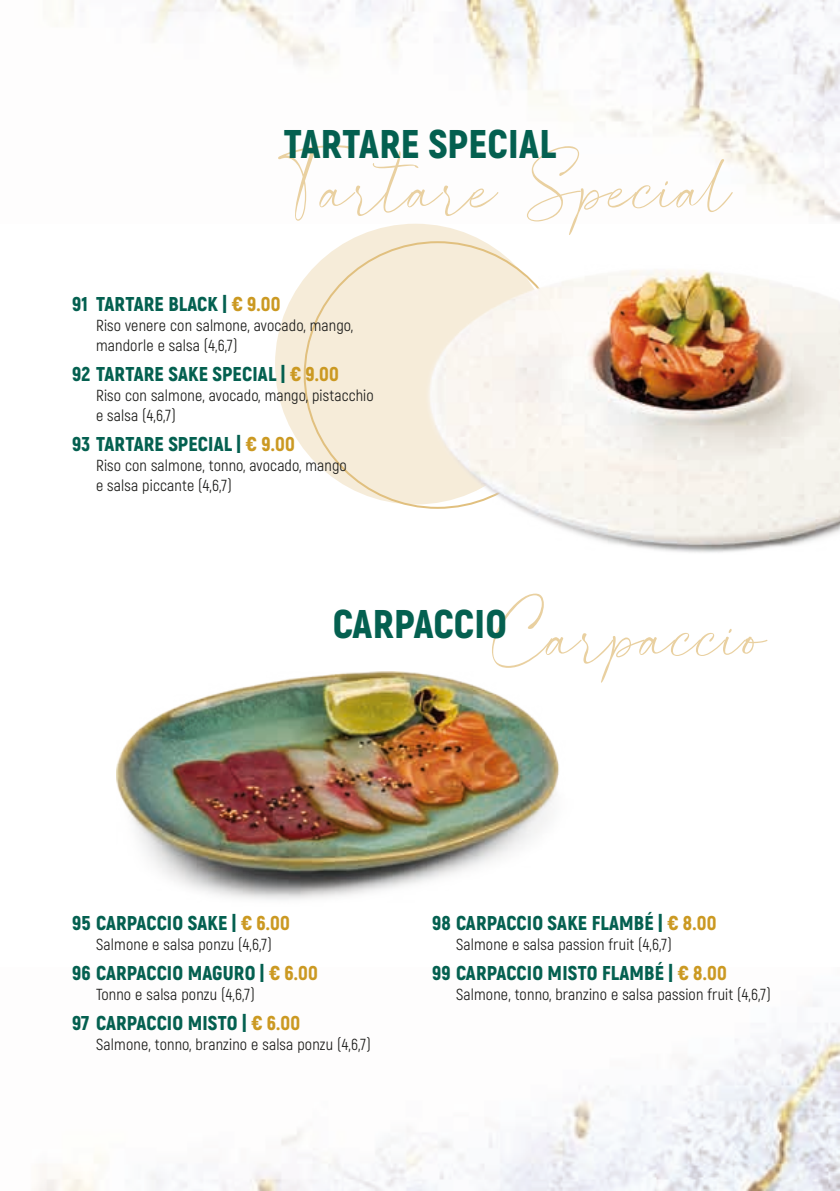
<style>
.page{position:relative;width:840px;height:1191px;background:#fff}
.page>*{position:absolute;margin:0;border:0;box-sizing:border-box;transform-origin:0 0}
.t1{font:113.2px "Southland";letter-spacing:.01em;color:#e9d0a0}
.t2{font:900 40px "Akrobat";letter-spacing:.01em;color:#046050}
.t3{font:900 20px "Akrobat";letter-spacing:.01em;color:#046050}
.t4{font:16px/20px "Akrobat";letter-spacing:.01em;color:#1d1d1b}
.s1{color:#cb9922}
</style>
<div class="page">
<img style="left:116px;top:672px;width:443px;height:228px">
<img style="left:36px;top:1002px;width:803px;height:189px">
<img style="left:67px;top:0;width:772px;height:222px">
<div style="left:275px;top:224px;width:280px;height:280px;background:#f6ecd9;border-radius:50%"></div>
<img style="left:423px;top:265px;width:416px;height:288px">
<h2 class="t2" style="left:284px;top:118px;width:273px">TARTARE SPECIAL</h2>
<h1 class="t1" style="left:278px;top:131px;width:461px">Tartare Special</h1>
<p class="t3" style="left:72px;top:291px;width:210px">91 TARTARE BLACK | <span class="s1">€ 9.00</span></p>
<p class="t4" style="left:96px;top:315px;width:258px">Riso venere con salmone, avocado, mango, mandorle e salsa (4,6,7)</p>
<p class="t3" style="left:72px;top:361px;width:268px">92 TARTARE SAKE SPECIAL | <span class="s1">€ 9.00</span></p>
<p class="t4" style="left:96px;top:385px;width:279px">Riso con salmone, avocado, mango, pistacchio e salsa (4,6,7)</p>
<p class="t3" style="left:72px;top:431px;width:224px">93 TARTARE SPECIAL | <span class="s1">€ 9.00</span></p>
<p class="t4" style="left:96px;top:455px;width:252px">Riso con salmone, tonno, avocado, mango e salsa piccante (4,6,7)</p>
<h1 class="t1" style="left:491px;top:579px;width:276px">Carpaccio</h1>
<h2 class="t2" style="left:332px;top:597px;width:176px">CARPACCIO</h2>
<p class="t3" style="left:72px;top:909px;width:219px">95 CARPACCIO SAKE | <span class="s1">€ 6.00</span></p>
<p class="t4" style="left:96px;top:934px;width:177px">Salmone e salsa ponzu (4,6,7)</p>
<p class="t3" style="left:72px;top:959px;width:247px">96 CARPACCIO MAGURO | <span class="s1">€ 6.00</span></p>
<p class="t4" style="left:96px;top:984px;width:160px">Tonno e salsa ponzu (4,6,7)</p>
<p class="t3" style="left:72px;top:1009px;width:229px">97 CARPACCIO MISTO | <span class="s1">€ 6.00</span></p>
<p class="t4" style="left:96px;top:1034px;width:276px">Salmone, tonno, branzino e salsa ponzu (4,6,7)</p>
<p class="t3" style="left:432px;top:909px;width:286px">98 CARPACCIO SAKE FLAMBÉ | <span class="s1">€ 8.00</span></p>
<p class="t4" style="left:456px;top:934px;width:217px">Salmone e salsa passion fruit (4,6,7)</p>
<p class="t3" style="left:432px;top:959px;width:296px">99 CARPACCIO MISTO FLAMBÉ | <span class="s1">€ 8.00</span></p>
<p class="t4" style="left:456px;top:984px;width:316px">Salmone, tonno, branzino e salsa passion fruit (4,6,7)</p>
</div>
